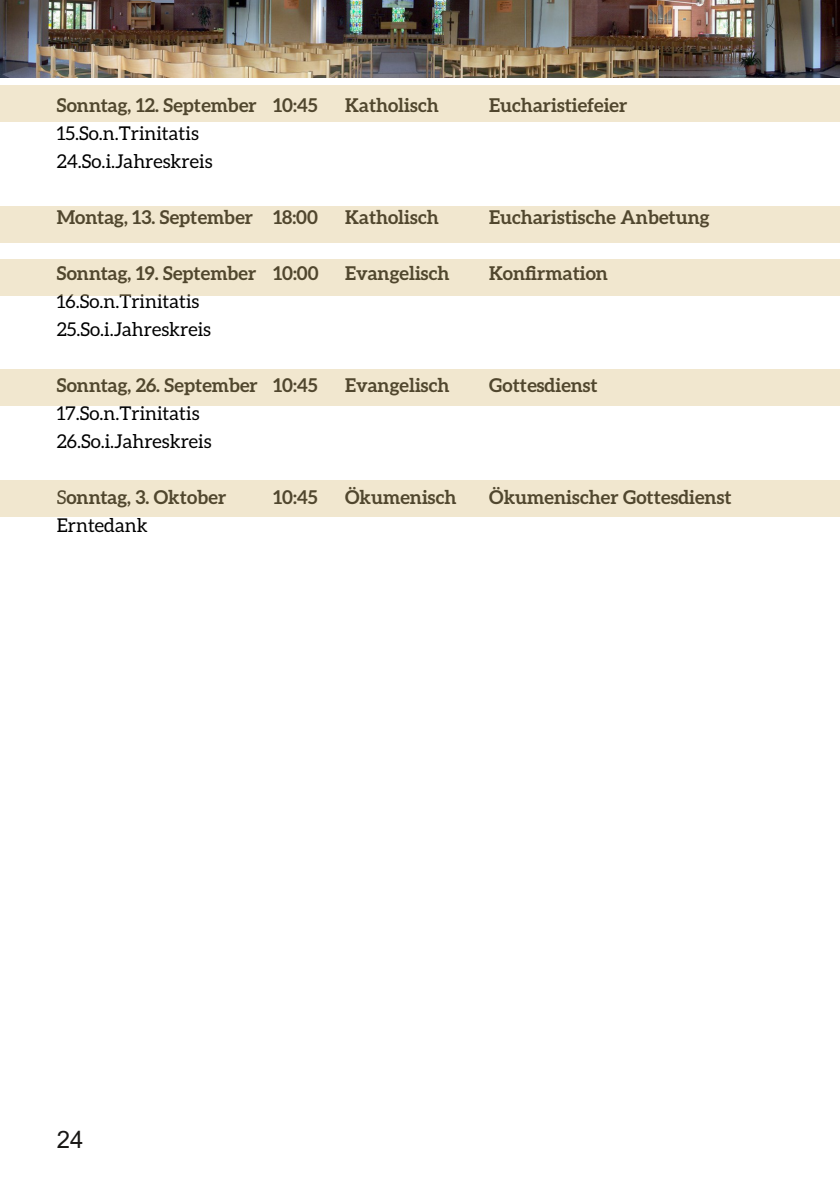
<style>
.page{position:relative;width:840px;height:1191px;background:#fff}
.page>*{position:absolute;margin:0;border:0;box-sizing:border-box;transform-origin:0 0}
.t1{font:24px "Arial";color:#181715}
.t2{font:700 19px "Aleo";color:#000}
.t3{font:19px/28px "Aleo";color:#000}
.s1{font-weight:400}
</style>
<div class="page">
<hr style="left:839px;top:0;width:1px;height:72px;background:#dbc07d">
<div style="left:0;top:259px;width:839px;height:37px;background:#f1e7cf"></div>
<img style="left:0;top:0;width:839px;height:77px">
<div style="left:0;top:85px;width:839px;height:37px;background:#f1e7cf"></div>
<div style="left:0;top:205px;width:839px;height:37px;background:#f1e7cf"></div>
<div style="left:0;top:369px;width:839px;height:36px;background:#f1e7cf"></div>
<div style="left:0;top:480px;width:839px;height:37px;background:#f1e7cf"></div>
<p class="t2" style="left:57px;top:97px;width:262px">Sonntag, 12. September 10:45</p>
<p class="t2" style="left:345px;top:97px;width:95px">Katholisch</p>
<p class="t2" style="left:489px;top:97px;width:140px">Eucharistiefeier</p>
<p class="t3" style="left:57px;top:120px;width:157px">15.So.n.Trinitatis<br>24.So.i.Jahreskreis</p>
<p class="t2" style="left:57px;top:209px;width:262px">Montag, 13. September 18:00</p>
<p class="t2" style="left:345px;top:209px;width:95px">Katholisch</p>
<p class="t2" style="left:489px;top:209px;width:222px">Eucharistische Anbetung</p>
<p class="t2" style="left:57px;top:265px;width:263px">Sonntag, 19. September 10:00</p>
<p class="t2" style="left:345px;top:265px;width:106px">Evangelisch</p>
<p class="t2" style="left:489px;top:265px;width:120px">Konfirmation</p>
<p class="t3" style="left:57px;top:288px;width:156px">16.So.n.Trinitatis<br>25.So.i.Jahreskreis</p>
<p class="t2" style="left:57px;top:377px;width:262px">Sonntag, 26. September 10:45</p>
<p class="t2" style="left:345px;top:377px;width:106px">Evangelisch</p>
<p class="t2" style="left:489px;top:377px;width:110px">Gottesdienst</p>
<p class="t3" style="left:57px;top:400px;width:156px">17.So.n.Trinitatis<br>26.So.i.Jahreskreis</p>
<p class="t2" style="left:57px;top:489px;width:171px"><span class="s1">S</span>onntag, 3. Oktober</p>
<p class="t2" style="left:273px;top:489px;width:46px">10:45</p>
<p class="t2" style="left:345px;top:489px;width:113px">Ökumenisch</p>
<p class="t2" style="left:489px;top:489px;width:243px">Ökumenischer Gottesdienst</p>
<p class="t3" style="left:57px;top:512px;width:92px">Erntedank</p>
<p class="t1" style="left:57px;top:1131px;width:28px">24</p>
</div>
